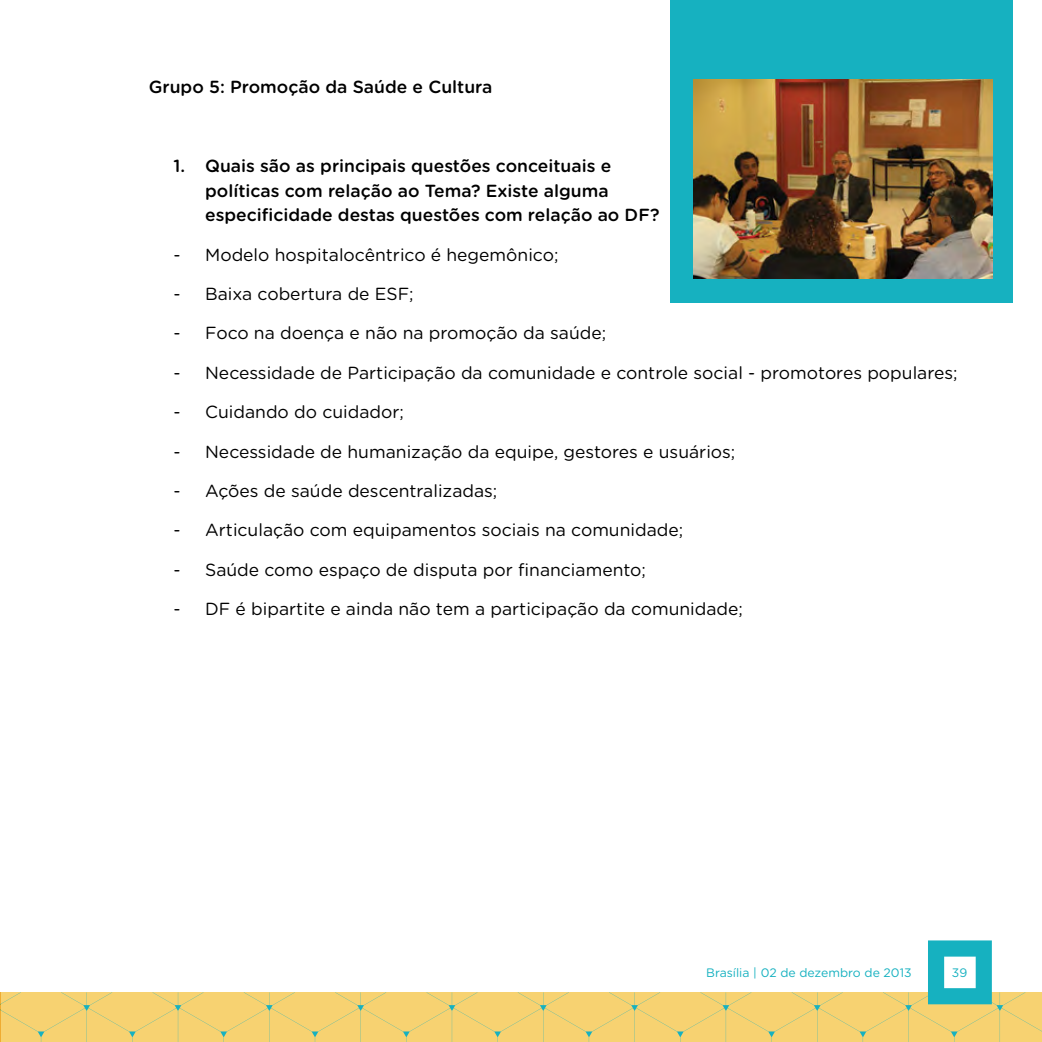
<style>
.page{position:relative;width:1042px;height:1042px;background:#fff}
.page>*{position:absolute;margin:0;border:0;box-sizing:border-box;transform-origin:0 0}
.t1{font:17.5px "Gotham Rounded";color:#000}
.t2{font:500 17.5px/24.5px "Gotham Rounded";color:#000}
.t3{font:12.25px "Gotham Rounded";color:#16b1c0}
</style>
<div class="page">
<svg style="left:0;top:940px;width:1042px;height:102px"></svg>
<div style="left:671px;top:0;width:342px;height:303px;background:#16b1c0"></div>
<img style="left:693px;top:79px;width:299px;height:200px">
<p class="t2" style="left:149px;top:74px;width:345px">Grupo 5: Promoção da Saúde e Cultura</p>
<p class="t2" style="left:205px;top:153px;width:456px;text-indent:-32px">1. Quais são as principais questões conceituais e políticas com relação ao Tema? Existe alguma especificidade destas questões com relação ao DF?</p>
<p class="t1" style="left:174px;top:242px;width:386px">- Modelo hospitalocêntrico é hegemônico;</p>
<p class="t1" style="left:174px;top:282px;width:242px">- Baixa cobertura de ESF;</p>
<p class="t1" style="left:174px;top:321px;width:434px">- Foco na doença e não na promoção da saúde;</p>
<p class="t1" style="left:174px;top:360px;width:785px">- Necessidade de Participação da comunidade e controle social - promotores populares;</p>
<p class="t1" style="left:174px;top:400px;width:232px">- Cuidando do cuidador;</p>
<p class="t1" style="left:174px;top:439px;width:563px">- Necessidade de humanização da equipe, gestores e usuários;</p>
<p class="t1" style="left:174px;top:479px;width:325px">- Ações de saúde descentralizadas;</p>
<p class="t1" style="left:174px;top:518px;width:511px">- Articulação com equipamentos sociais na comunidade;</p>
<p class="t1" style="left:174px;top:557px;width:474px">- Saúde como espaço de disputa por financiamento;</p>
<p class="t1" style="left:174px;top:597px;width:571px">- DF é bipartite e ainda não tem a participação da comunidade;</p>
<p class="t3" style="left:706px;top:964px;width:207px">Brasília | 02 de dezembro de 2013</p>
<p class="t3" style="left:952px;top:964px;width:17px">39</p>
</div>
